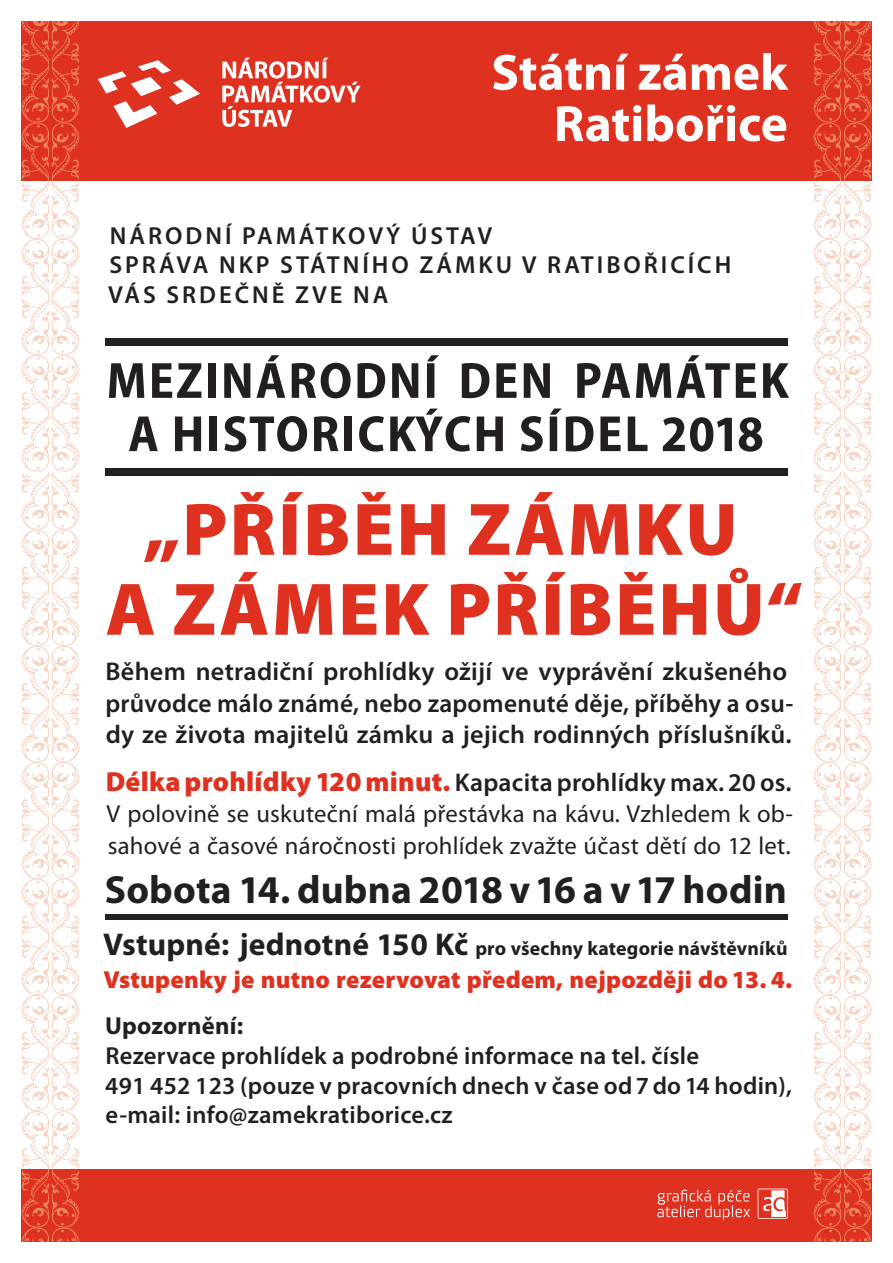
<style>
.page{position:relative;width:893px;height:1263px;background:#fff}
.page>*{position:absolute;margin:0;border:0;box-sizing:border-box;transform-origin:0 0}
.t1{font:900 75px/79.9px "Myriad Pro";letter-spacing:.03em;color:#df3120;text-align:center}
.t2{font:700 semi-condensed 51.3px/53.2px "Myriad Pro";letter-spacing:.04em;color:#231f20;text-align:center}
.t3{font:700 51.3px/51.3px "Myriad Pro";color:#fff;text-align:right}
.t4{font:700 39.45px "Myriad Pro";letter-spacing:.005em;color:#231f20}
.t5{font:600 25.65px/31.7px "Myriad Pro";letter-spacing:.01em;color:#231f20}
.t6{font:600 24.6px/29.5px "Myriad Pro";letter-spacing:.01em;color:#231f20}
.t7{font:24.6px/31.7px "Myriad Pro";letter-spacing:.01em;color:#231f20}
.t8{font:600 24.6px/29.5px "Myriad Pro";letter-spacing:.12em;color:#231f20}
.t9{font:900 24.6px "Myriad Pro";letter-spacing:.01em;color:#df3120}
.t10{font:700 24.6px "Myriad Pro";letter-spacing:.01em;color:#231f20}
.t11{font:700 19.8px "Myriad Pro";letter-spacing:.01em;color:#231f20}
.s1{font-weight:900;font-size:27.6px;color:#df3120}
.s2{font-size:25.65px}
.s3{font-size:31.65px}
</style>
<div class="page">
<div style="left:21px;top:1169px;width:851px;height:73px;background:#df3120"></div>
<svg style="left:758px;top:1188px;width:30px;height:31px"></svg>
<div style="left:759px;top:1189px;width:28px;height:29px;border:1px solid #df3120"></div>
<svg style="left:759px;top:1190px;width:27px;height:27px"></svg>
<svg style="left:657px;top:1190px;width:93px;height:30px"></svg>
<div style="left:21px;top:21px;width:851px;height:160px;background:#df3120"></div>
<svg style="left:98px;top:60px;width:102px;height:68px"></svg>
<svg style="left:222px;top:58px;width:139px;height:69px"></svg>
<svg style="left:21px;top:21px;width:59px;height:1221px"></svg>
<svg style="left:813px;top:21px;width:59px;height:1221px"></svg>
<div style="left:105px;top:338px;width:683px;height:8px;background:#231f20"></div>
<div style="left:105px;top:468px;width:683px;height:8px;background:#231f20"></div>
<div style="left:105px;top:914px;width:683px;height:6px;background:#231f20"></div>
<h2 class="t3" style="left:491px;top:47px;width:298px">Státní zámek<br>Ratibořice</h2>
<p class="t8" style="left:108px;top:221px;width:625px">NÁRODNÍ PAMÁTKOVÝ ÚSTAV<br>SPRÁVA NKP STÁTNÍHO ZÁMKU V RATIBOŘICÍCH<br>VÁS SRDEČNĚ ZVE NA</p>
<h2 class="t2" style="left:107px;top:355px;width:684px">MEZINÁRODNÍ DEN PAMÁTEK<br>A HISTORICKÝCH SÍDEL 2018</h2>
<h1 class="t1" style="left:106px;top:490px;width:699px">„PŘÍBĚH ZÁMKU<br>A ZÁMEK PŘÍBĚHŮ“</h1>
<p class="t5" style="left:105px;top:656px;width:689px">Během netradiční prohlídky ožijí ve vyprávění zkušeného průvodce málo známé, nebo zapomenuté děje, příběhy a osu&shy;dy ze života majitelů zámku a jejich rodinných příslušníků.</p>
<p class="t5" style="left:106px;top:767px;width:687px"><span class="s1">Délka prohlídky 120 minut.</span> Kapacita prohlídky max. 20 os.</p>
<p class="t7" style="left:107px;top:799px;width:688px">V polovině se uskuteční malá přestávka na kávu. Vzhledem k ob&shy;sahové a časové náročnosti prohlídek zvažte účast dětí do 12 let<span class="s2">.</span></p>
<h3 class="t4" style="left:105px;top:868px;width:683px">Sobota 14. dubna 2018 v 16 a v 17 hodin</h3>
<p class="t11" style="left:103px;top:937px;width:686px"><span class="s3">Vstupné: jednotné 150 Kč</span> pro všechny kategorie návštěvníků</p>
<p class="t9" style="left:104px;top:966px;width:690px">Vstupenky je nutno rezervovat předem, nejpozději do 13. 4.</p>
<p class="t10" style="left:105px;top:1012px;width:140px">Upozornění:</p>
<p class="t6" style="left:105px;top:1041px;width:688px">Rezervace prohlídek a podrobné informace na tel. čísle<br>491 452 123 (pouze v pracovních dnech v čase od 7 do 14 hodin), e-mail: info@zamekratiborice.cz</p>
</div>
